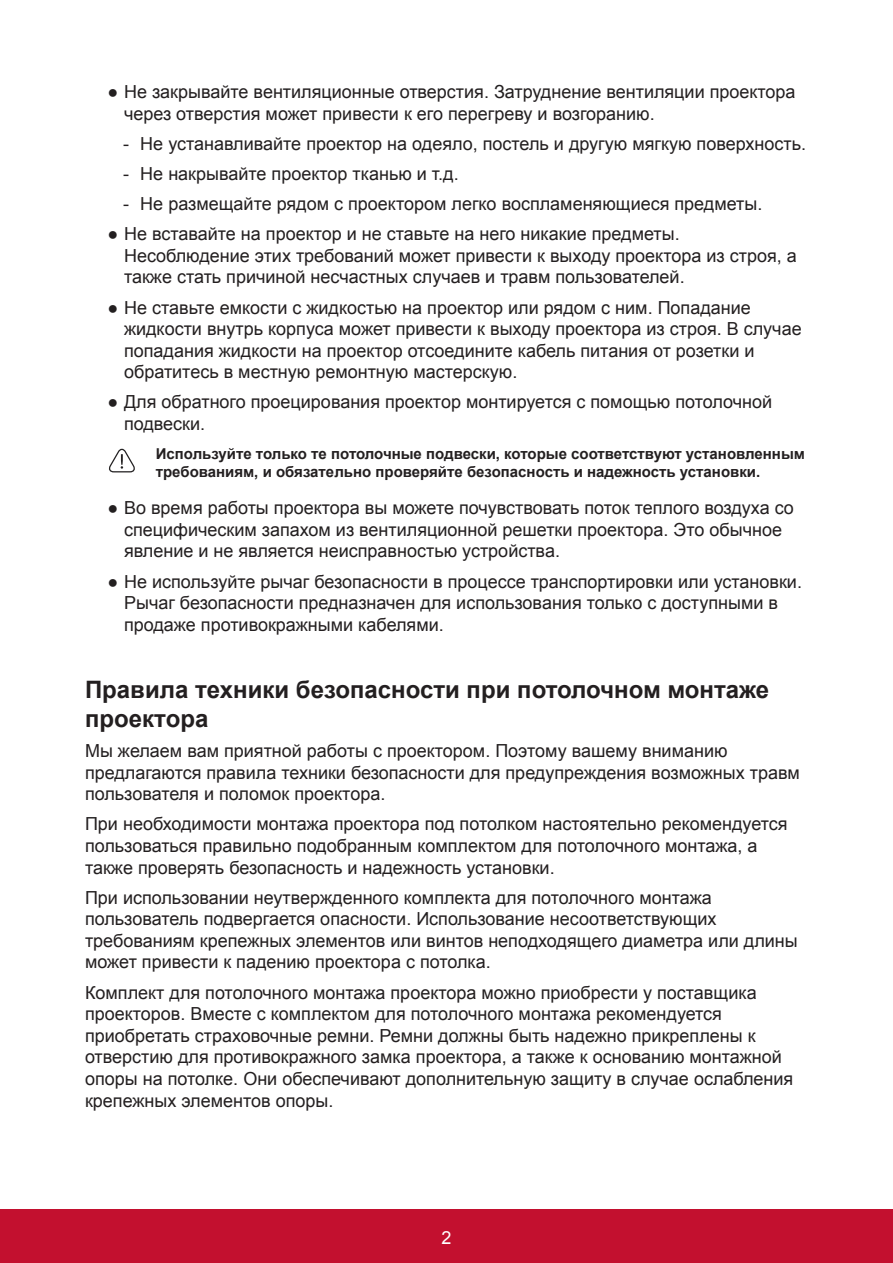
<style>
.page{position:relative;width:893px;height:1263px;background:#fff}
.page>*{position:absolute;margin:0;border:0;box-sizing:border-box;transform-origin:0 0}
.Heading_1{font:700 24px/28.8px "Arial";color:#231f20}
.Body{font:18px/21.6px "Arial";color:#231f20}
.t1{font:18px "Arial";color:#fff}
.NOTE_in_Body{font:700 15px/18px "Arial";color:#231f20}
</style>
<div class="page">
<div style="left:0;top:1210px;width:893px;height:53px;background:#c3102f"></div>
<svg style="left:109px;top:448px;width:26px;height:25px"></svg>
<p class="Body" style="left:124px;top:81px;width:673px;text-indent:-17px">● Не закрывайте вентиляционные отверстия. Затруднение вентиляции проектора через отверстия может привести к его перегреву и возгоранию.</p>
<p class="Body" style="left:123px;top:133px;width:684px">- Не устанавливайте проектор на одеяло, постель и другую мягкую поверхность.</p>
<p class="Body" style="left:123px;top:163px;width:337px">- Не накрывайте проектор тканью и т.д.</p>
<p class="Body" style="left:123px;top:193px;width:640px">- Не размещайте рядом с проектором легко воспламеняющиеся предметы.</p>
<p class="Body" style="left:124px;top:223px;width:674px;text-indent:-17px">● Не вставайте на проектор и не ставьте на него никакие предметы.<br>Несоблюдение этих требований может привести к выходу проектора из строя, а также стать причиной несчастных случаев и травм пользователей.</p>
<p class="Body" style="left:124px;top:297px;width:679px;text-indent:-17px">● Не ставьте емкости с жидкостью на проектор или рядом с ним. Попадание жидкости внутрь корпуса может привести к выходу проектора из строя. В случае попадания жидкости на проектор отсоедините кабель питания от розетки и обратитесь в местную ремонтную мастерскую.</p>
<p class="Body" style="left:124px;top:391px;width:649px;text-indent:-17px">● Для обратного проецирования проектор монтируется с помощью потолочной подвески.</p>
<p class="NOTE_in_Body" style="left:156px;top:445px;width:651px">Используйте только те потолочные подвески, которые соответствуют установленным требованиям, и обязательно проверяйте безопасность и надежность установки.</p>
<p class="Body" style="left:124px;top:497px;width:671px;text-indent:-17px">● Во время работы проектора вы можете почувствовать поток теплого воздуха со специфическим запахом из вентиляционной решетки проектора. Это обычное явление и не является неисправностью устройства.</p>
<p class="Body" style="left:124px;top:571px;width:679px;text-indent:-17px">● Не используйте рычаг безопасности в процессе транспортировки или установки.<br>Рычаг безопасности предназначен для использования только с доступными в продаже противокражными кабелями.</p>
<p class="Heading_1" style="left:85px;top:676px;width:686px">Правила техники безопасности при потолочном монтаже проектора</p>
<p class="Body" style="left:85px;top:740px;width:716px">Мы желаем вам приятной работы с проектором. Поэтому вашему вниманию предлагаются правила техники безопасности для предупреждения возможных травм пользователя и поломок проектора.</p>
<p class="Body" style="left:85px;top:813px;width:704px">При необходимости монтажа проектора под потолком настоятельно рекомендуется пользоваться правильно подобранным комплектом для потолочного монтажа, а также проверять безопасность и надежность установки.</p>
<p class="Body" style="left:85px;top:887px;width:714px">При использовании неутвержденного комплекта для потолочного монтажа пользователь подвергается опасности. Использование несоответствующих требованиям крепежных элементов или винтов неподходящего диаметра или длины может привести к падению проектора с потолка.</p>
<p class="Body" style="left:85px;top:982px;width:710px">Комплект для потолочного монтажа проектора можно приобрести у поставщика проекторов. Вместе с комплектом для потолочного монтажа рекомендуется приобретать страховочные ремни. Ремни должны быть надежно прикреплены к отверстию для противокражного замка проектора, а также к основанию монтажной опоры на потолке. Они обеспечивают дополнительную защиту в случае ослабления крепежных элементов опоры.</p>
<p class="t1" style="left:442px;top:1226px;width:12px">2</p>
</div>
